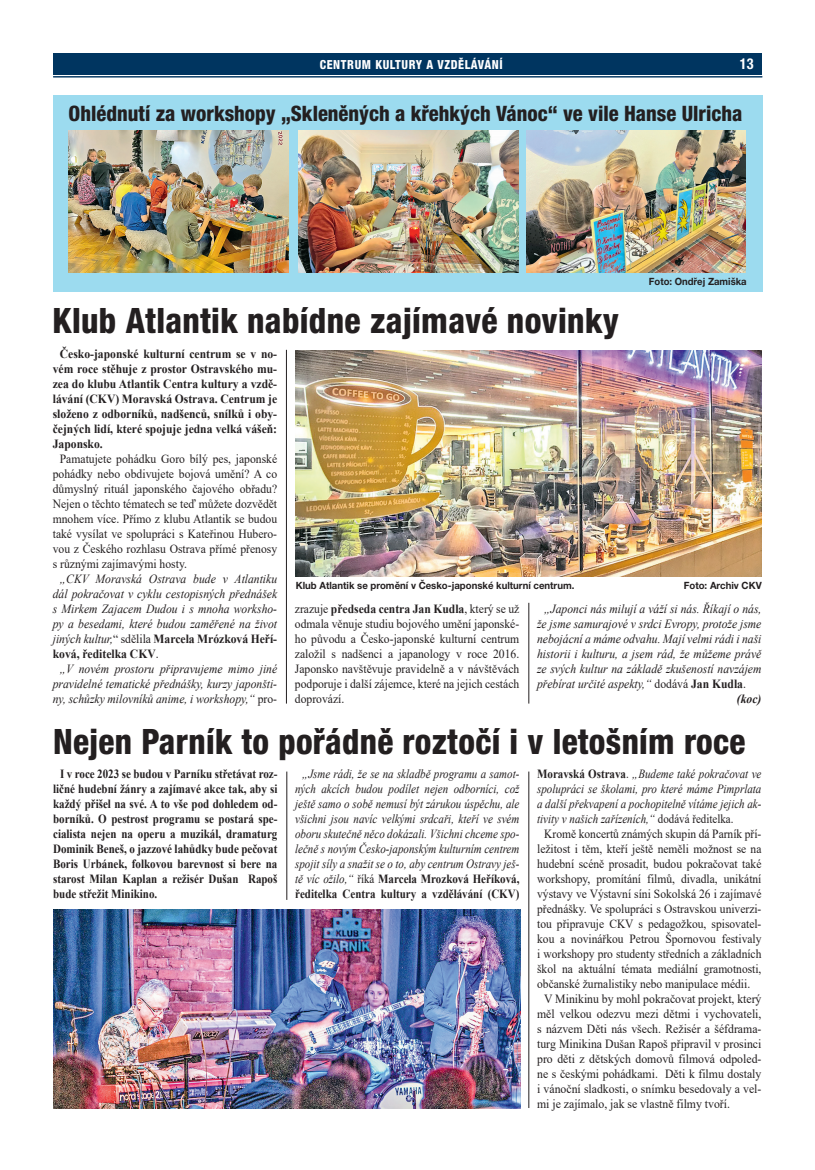
<style>
.page{position:relative;width:815px;height:1170px;background:#fff}
.page>*{position:absolute;margin:0;border:0;box-sizing:border-box;transform-origin:0 0}
.t1{font:800 condensed 35px "Helvetica Neue LT Pro";letter-spacing:.01em;color:#231f20;scale:.95 1}
.t2{font:800 condensed 35px "Helvetica Neue LT Pro";letter-spacing:.01em;color:#231f20;scale:.96 1}
.t3{font:800 condensed 21.25px "Helvetica Neue LT Pro";color:#231f20}
.t4{font:700 condensed 15px "Helvetica Neue LT Pro";color:#fff;scale:.95 1}
.t5{font:12.5px/15px "Times New Roman";color:#231f20;text-align:justify;scale:.93 1}
.t6{font:italic 12.5px/15px "Times New Roman";color:#231f20;text-align:center;scale:.88 1}
.t7{font:italic 12.5px "Times New Roman";color:#231f20;scale:.93 1}
.t8{font:12.5px "Times New Roman";color:#231f20;scale:.92 1}
.t9{font:700 12.5px/15px "Times New Roman";color:#231f20;text-align:justify;scale:.88 1}
.t10{font:12.5px "Times New Roman";color:#231f20;scale:.94 1}
.t11{font:700 12.5px/15px "Times New Roman";color:#231f20;text-align:justify;scale:.93 1}
.t12{font:800 condensed 12.5px "Helvetica Neue LT Pro";letter-spacing:.05em;color:#fff;scale:.95 1}
.t13{font:italic 700 12.5px "Times New Roman";color:#231f20;scale:.93 1}
.t14{font:700 10px "Helvetica Neue LT Pro";color:#231f20;scale:.96 1}
.t15{font:700 10px "Helvetica Neue LT Pro";color:#231f20;scale:.95 1}
.s1{font-weight:400;font-style:italic}
.s2{font-weight:400}
.s3{font-style:normal}
.s4{font-weight:700}
.s5{font-weight:700;font-style:normal}
</style>
<div class="page">
<div style="left:53px;top:53px;width:709px;height:21px;background:#003560"></div>
<hr style="left:53px;top:76px;width:709px;height:1px;background:#003560">
<hr style="left:286px;top:350px;width:1px;height:353px;background:#231f20">
<hr style="left:286px;top:771px;width:1px;height:128px;background:#231f20">
<hr style="left:528px;top:771px;width:1px;height:336px;background:#231f20">
<hr style="left:528px;top:602px;width:1px;height:101px;background:#231f20">
<img style="left:53px;top:909px;width:468px;height:199px">
<img style="left:296px;top:350px;width:465px;height:226px">
<div style="left:53px;top:96px;width:710px;height:196px;background:#9cdbef"></div>
<img style="left:69px;top:130px;width:219px;height:142px">
<img style="left:298px;top:130px;width:220px;height:142px">
<img style="left:526px;top:130px;width:220px;height:142px">
<p class="t12" style="left:320px;top:57px;width:194px">CENTRUM KULTURY A VZDĚLÁVÁNÍ</p>
<p class="t4" style="left:740px;top:55px;width:16px">13</p>
<h2 class="t3" style="left:69px;top:100px;width:675px">Ohlédnutí za workshopy „Skleněných a křehkých Vánoc“ ve vile Hanse Ulricha</h2>
<h1 class="t2" style="left:53px;top:299px;width:591px">Klub Atlantik nabídne zajímavé novinky</h1>
<p class="t15" style="left:649px;top:275px;width:104px">Foto: Ondřej Zamiška</p>
<p class="t11" style="left:53px;top:345px;width:243px;text-indent:7px">Česko-japonské kulturní centrum se v no&shy;vém roce stěhuje z prostor Ostravského mu&shy;zea do klubu Atlantik Centra kultury a vzdě&shy;lávání (CKV) Moravská Ostrava. Centrum je složeno z odborníků, nadšenců, snílků i oby&shy;čejných lidí, které spojuje jedna velká vášeň:<br>Japonsko.</p>
<p class="t5" style="left:53px;top:450px;width:243px;text-indent:7px">Pamatujete pohádku Goro bílý pes, japonské pohádky nebo obdivujete bojová umění? A co důmyslný rituál japonského čajového obřadu?<br>Nejen o těchto tématech se teď můžete dozvědět mnohem více. Přímo z klubu Atlantik se budou také vysílat ve spolupráci s Kateřinou Hubero&shy;vou z Českého rozhlasu Ostrava přímé přenosy s různými zajímavými hosty.</p>
<p class="t7" style="left:60px;top:570px;width:235px">„CKV Moravská Ostrava bude v Atlantiku</p>
<p class="t7" style="left:53px;top:585px;width:243px">dál pokračovat v cyklu cestopisných přednášek</p>
<p class="t7" style="left:53px;top:600px;width:243px">s Mirkem Zajacem Dudou i s mnoha worksho-</p>
<p class="t7" style="left:53px;top:615px;width:243px">py a besedami, které budou zaměřené na život</p>
<p class="t11" style="left:53px;top:630px;width:243px"><span class="s1">jiných kultur,</span><span class="s2">“ sdělila</span> Marcela Mrózková Heří-</p>
<p class="t11" style="left:53px;top:645px;width:115px">ková, ředitelka CKV<span class="s2">.</span></p>
<p class="t7" style="left:60px;top:660px;width:235px">„V novém prostoru připravujeme mimo jiné</p>
<p class="t7" style="left:53px;top:675px;width:243px">pravidelné tematické přednášky, kurzy japonšti-</p>
<p class="t7" style="left:53px;top:690px;width:243px">ny, schůzky milovníků anime, i workshopy,“ <span class="s3">pro-</span></p>
<p class="t14" style="left:296px;top:579px;width:292px">Klub Atlantik se promění v Česko-japonské kulturní centrum.</p>
<p class="t14" style="left:684px;top:579px;width:83px">Foto: Archiv CKV</p>
<p class="t5" style="left:295px;top:600px;width:243px">zrazuje <span class="s4">předseda centra Jan Kudla</span>, který se už odmala věnuje studiu bojového umění japonské&shy;ho původu a Česko-japonské kulturní centrum založil s nadšenci a japanology v roce 2016.<br>Japonsko navštěvuje pravidelně a v návštěvách podporuje i další zájemce, které na jejich cestách doprovází.</p>
<p class="t7" style="left:544px;top:600px;width:235px">„Japonci nás milují a váží si nás. Říkají o nás,</p>
<p class="t7" style="left:537px;top:615px;width:243px">že jsme samurajové v srdci Evropy, protože jsme</p>
<p class="t7" style="left:537px;top:630px;width:243px">nebojácní a máme odvahu. Mají velmi rádi i naši</p>
<p class="t7" style="left:537px;top:645px;width:243px">historii i kulturu, a jsem rád, že můžeme právě</p>
<p class="t7" style="left:537px;top:660px;width:243px">ze svých kultur na základě zkušeností navzájem</p>
<p class="t7" style="left:537px;top:675px;width:226px">přebírat určité aspekty,“ <span class="s3">dodává</span> <span class="s5">Jan Kudla</span><span class="s3">.</span></p>
<p class="t13" style="left:737px;top:690px;width:28px">(koc)</p>
<h1 class="t1" style="left:53px;top:720px;width:730px">Nejen Parník to pořádně roztočí i v letošním roce</h1>
<p class="t9" style="left:53px;top:765px;width:256px;text-indent:7px">I v roce 2023 se budou v Parníku střetávat roz&shy;ličné hudební žánry a zajímavé akce tak, aby si každý přišel na své. A to vše pod dohledem od&shy;borníků. O pestrost programu se postará spe&shy;cialista nejen na operu a muzikál, dramaturg Dominik Beneš, o jazzové lahůdky bude pečovat Boris Urbánek, folkovou barevnost si bere na starost Milan Kaplan a režisér Dušan Rapoš bude střežit Minikino.</p>
<p class="t6" style="left:295px;top:765px;width:256px">„Jsme rádi, že se na skladbě programu a samot&shy;ných akcích budou podílet nejen odborníci, což ještě samo o sobě nemusí být zárukou úspěchu, ale všichni jsou navíc velkými srdcaři, kteří ve svém oboru skutečně něco dokázali. Všichni chceme spo&shy;lečně s novým Česko-japonským kulturním centrem spojit síly a snažit se o to, aby centrum Ostravy ješ&shy;tě víc ožilo,“ <span class="s3">říká</span> <span class="s5">Marcela Mrozková Heříková, ředitelka Centra kultury a vzdělávání (CKV)</span></p>
<p class="t6" style="left:537px;top:765px;width:256px"><span class="s5">Moravská Ostrava</span><span class="s3">.</span> „Budeme také pokračovat ve</p>
<p class="t6" style="left:537px;top:780px;width:256px">spolupráci se školami, pro které máme Pimprlata</p>
<p class="t6" style="left:537px;top:795px;width:256px">a další překvapení a pochopitelně vítáme jejich ak-</p>
<p class="t6" style="left:537px;top:810px;width:225px">tivity v našich zařízeních,“ <span class="s3">dodává ředitelka.</span></p>
<p class="t8" style="left:544px;top:824px;width:238px">Kromě koncertů známých skupin dá Parník pří-</p>
<p class="t8" style="left:537px;top:839px;width:245px">ležitost i těm, kteří ještě neměli možnost se na</p>
<p class="t8" style="left:537px;top:854px;width:245px">hudební scéně prosadit, budou pokračovat také</p>
<p class="t8" style="left:537px;top:869px;width:245px">workshopy, promítání filmů, divadla, unikátní</p>
<p class="t8" style="left:537px;top:884px;width:245px">výstavy ve Výstavní síni Sokolská 26 i zajímavé</p>
<p class="t8" style="left:537px;top:899px;width:245px">přednášky. Ve spolupráci s Ostravskou univerzi-</p>
<p class="t8" style="left:537px;top:914px;width:245px">tou připravuje CKV s pedagožkou, spisovatel-</p>
<p class="t8" style="left:537px;top:929px;width:245px">kou a novinářkou Petrou Špornovou festivaly</p>
<p class="t8" style="left:537px;top:944px;width:245px">i workshopy pro studenty středních a základních</p>
<p class="t8" style="left:537px;top:959px;width:245px">škol na aktuální témata mediální gramotnosti,</p>
<p class="t8" style="left:537px;top:974px;width:233px">občanské žurnalistiky nebo manipulace médii.</p>
<p class="t10" style="left:544px;top:989px;width:233px">V Minikinu by mohl pokračovat projekt, který</p>
<p class="t10" style="left:537px;top:1004px;width:240px">měl velkou odezvu mezi dětmi i vychovateli,</p>
<p class="t10" style="left:537px;top:1019px;width:240px">s názvem Děti nás všech. Režisér a šéfdrama-</p>
<p class="t10" style="left:537px;top:1034px;width:240px">turg Minikina Dušan Rapoš připravil v prosinci</p>
<p class="t10" style="left:537px;top:1049px;width:240px">pro děti z dětských domovů filmová odpoled-</p>
<p class="t10" style="left:537px;top:1064px;width:240px">ne s českými pohádkami. Děti k filmu dostaly</p>
<p class="t10" style="left:537px;top:1079px;width:240px">i vánoční sladkosti, o snímku besedovaly a vel-</p>
<p class="t10" style="left:537px;top:1094px;width:207px">mi je zajímalo, jak se vlastně filmy tvoří.</p>
</div>
